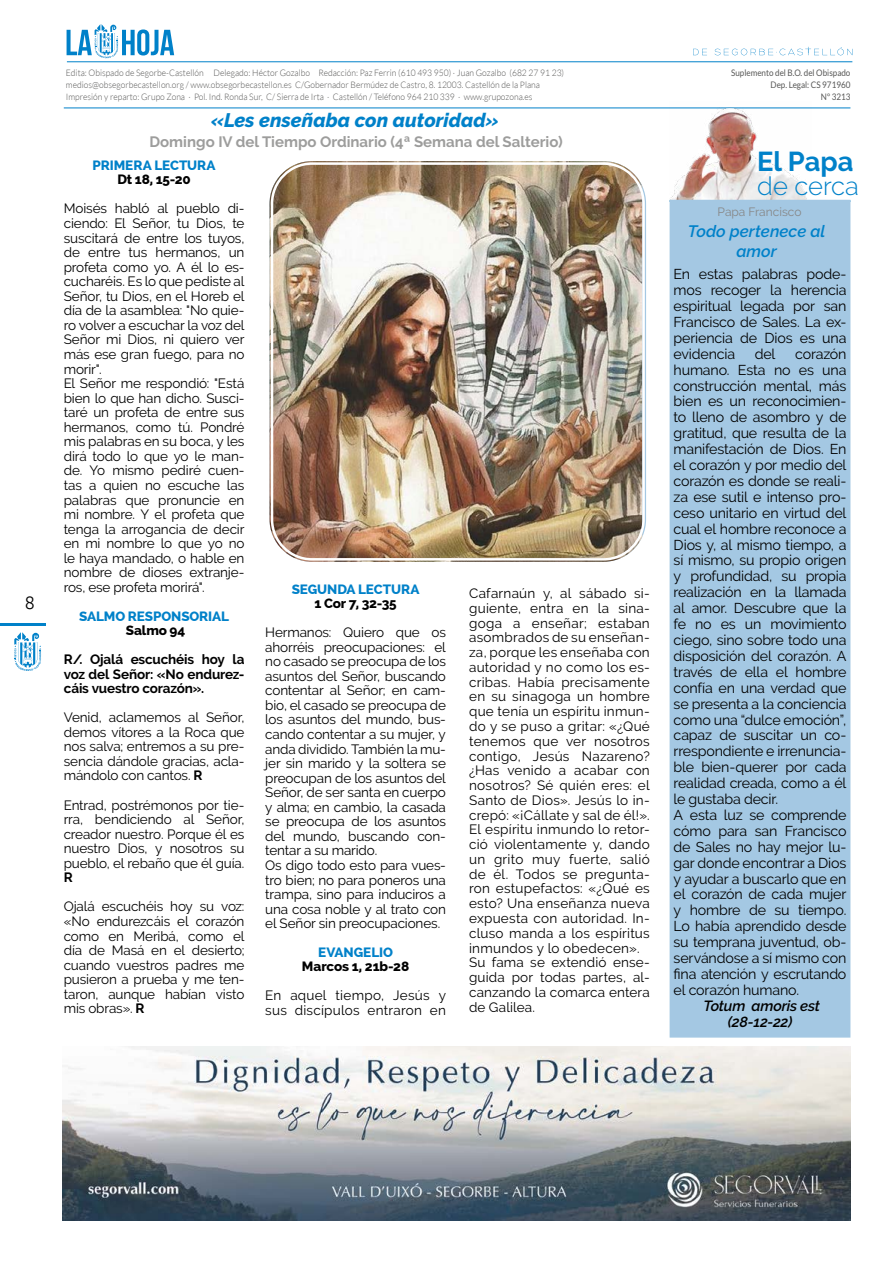
<style>
.page{position:relative;width:893px;height:1263px;background:#fff}
.page>*{position:absolute;margin:0;border:0;box-sizing:border-box;transform-origin:0 0}
.t1{font:700 27.3px "Raleway";color:#0081c9}
.t2{font:300 25.65px "Raleway";color:#0081c9}
.t3{font:italic 800 19.5px "Raleway";color:#0081c9}
.t4{font:300 18px "Ubuntu";color:#000}
.t5{font:italic 600 16.5px/19.5px "Raleway";letter-spacing:.005em;color:#0081c9;text-align:center}
.t6{font:700 15px "Raleway";color:#9d9d9c}
.t7{font:italic 600 14.7px/15.9px "Raleway";letter-spacing:-.015em;color:#000;text-align:center}
.t8{font:14.25px/15.9px "Raleway";letter-spacing:-.015em;color:#000;text-align:justify}
.t9{font:13.5px/14.5px "Raleway";letter-spacing:-.01em;color:#000;text-align:justify}
.t10{font:13.5px/14.7px "Raleway";letter-spacing:.02em;color:#000}
.t11{font:700 13.5px/14.5px "Raleway";letter-spacing:-.01em;color:#000;text-align:justify}
.t12{font:800 13.5px "Raleway";letter-spacing:-.01em;color:#0081c9}
.t13{font:800 13.5px "Raleway";letter-spacing:-.01em;color:#000}
.t14{font:12px "Raleway";color:#878787}
.t15{font:300 9px/12px "Lato";color:#575756;scale:.95 1}
.t16{font:9px/12px "Lato";color:#575756;text-align:right;scale:.9 1}
.s1{font-weight:700}
</style>
<div class="page">
<hr style="left:0;top:624px;width:46px;height:2px;background:#0081c9">
<svg style="left:14px;top:632px;width:27px;height:39px"></svg>
<hr style="left:64px;top:108px;width:786px;height:1px;background:#0081c9">
<svg style="left:693px;top:49px;width:14px;height:6px"></svg>
<svg style="left:715px;top:47px;width:137px;height:9px"></svg>
<hr style="left:67px;top:61px;width:785px;height:1px;background:#0081c9">
<svg style="left:67px;top:24px;width:107px;height:34px"></svg>
<img style="left:670px;top:107px;width:141px;height:93px">
<div style="left:670px;top:200px;width:180px;height:837px;background:#a4c8e3"></div>
<img style="left:269px;top:161px;width:373px;height:401px">
<div style="left:266px;top:157px;width:384px;height:409px;border:2px solid #fff;border-radius:45px"></div>
<div style="left:271px;top:162px;width:374px;height:399px;border:2px solid #fff;border-radius:40px"></div>
<img style="left:63px;top:1046px;width:787px;height:174px">
<h3 class="t4" style="left:25px;top:591px;width:12px">8</h3>
<p class="t15" style="left:66px;top:66px;width:526px">Edita: Obispado de Segorbe-Castellón Delegado: Héctor Gozalbo Redacción: Paz Ferrin (610 493 950) · Juan Gozalbo (682 27 91 23) medios@obsegorbecastellon.org / www.obsegorbecastellon.es C/Gobernador Bermúdez de Castro, 8. 12003. Castellón de la Plana<br>Impresión y reparto: Grupo Zona · Pol. Ind. Ronda Sur, C/ Sierra de Irta · Castellón / Teléfono 964 210 339 · www.grupozona.es</p>
<h3 class="t3" style="left:211px;top:108px;width:289px">«Les enseñaba con autoridad»</h3>
<p class="t6" style="left:149px;top:133px;width:415px">Domingo IV del Tiempo Ordinario (4ª Semana del Salterio)</p>
<p class="t12" style="left:93px;top:158px;width:124px">PRIMERA LECTURA</p>
<p class="t13" style="left:117px;top:172px;width:75px">Dt 18, 15-20</p>
<p class="t9" style="left:64px;top:201px;width:182px;text-align:left">Moisés habló al pueblo di&shy;ciendo: El Señor, tu Dios, te suscitará de entre los tuyos, de entre tus hermanos, un profeta como yo. A él lo es&shy;cucharéis. Es lo que pediste al<br>Señor, tu Dios, en el Horeb el día de la asamblea: "No quie&shy;ro volver a escuchar la voz del<br>Señor mi Dios, ni quiero ver más ese gran fuego, para no morir".<br>El Señor me respondió: "Está bien lo que han dicho. Susci&shy;taré un profeta de entre sus hermanos, como tú. Pondré mis palabras en su boca, y les dirá todo lo que yo le man&shy;de. Yo mismo pediré cuen&shy;tas a quien no escuche las palabras que pronuncie en mi nombre. Y el profeta que tenga la arrogancia de decir en mi nombre lo que yo no le haya mandado, o hable en nombre de dioses extranje&shy;ros, ese profeta morirá".</p>
<p class="t12" style="left:79px;top:608px;width:151px">SALMO RESPONSORIAL</p>
<p class="t13" style="left:126px;top:622px;width:61px">Salmo 94</p>
<p class="t11" style="left:64px;top:652px;width:182px">R/. Ojalá escuchéis hoy la voz del Señor: «No endurez&shy;cáis vuestro corazón».</p>
<p class="t9" style="left:64px;top:710px;width:182px">Venid, aclamemos al Señor, demos vítores a la Roca que nos salva; entremos a su pre&shy;sencia dándole gracias, acla&shy;mándolo con cantos. <span class="s1">R</span></p>
<p class="t9" style="left:64px;top:797px;width:182px">Entrad, postrémonos por tie&shy;rra, bendiciendo al Señor, creador nuestro. Porque él es nuestro Dios, y nosotros su pueblo, el rebaño que él guía.</p>
<p class="t11" style="left:64px;top:870px;width:10px">R</p>
<p class="t9" style="left:64px;top:899px;width:182px">Ojalá escuchéis hoy su voz: «No endurezcáis el corazón como en Meribá, como el día de Masá en el desierto; cuando vuestros padres me pusieron a prueba y me ten&shy;taron, aunque habían visto mis obras». <span class="s1">R</span></p>
<p class="t12" style="left:292px;top:581px;width:129px">SEGUNDA LECTURA</p>
<p class="t13" style="left:314px;top:596px;width:84px">1 Cor 7, 32-35</p>
<p class="t9" style="left:265px;top:625px;width:182px;text-align:left">Hermanos: Quiero que os ahorréis preocupaciones: el no casado se preocupa de los asuntos del Señor, buscando contentar al Señor; en cam&shy;bio, el casado se preocupa de los asuntos del mundo, bus&shy;cando contentar a su mujer, y anda dividido. También la mu&shy;jer sin marido y la soltera se preocupan de los asuntos del<br>Señor, de ser santa en cuerpo y alma; en cambio, la casada se preocupa de los asuntos del mundo, buscando con&shy;tentar a su marido.<br>Os digo todo esto para vues&shy;tro bien; no para poneros una trampa, sino para induciros a una cosa noble y al trato con el Señor sin preocupaciones.</p>
<p class="t12" style="left:318px;top:944px;width:76px">EVANGELIO</p>
<p class="t13" style="left:302px;top:958px;width:109px">Marcos 1, 21b-28</p>
<p class="t10" style="left:265px;top:988px;width:182px">En aquel tiempo, Jesús y sus discípulos entraron en</p>
<p class="t10" style="left:469px;top:586px;width:182px">Cafarnaún y, al sábado si&shy;guiente, entra en la sina&shy;goga a enseñar; estaban asombrados de su enseñan&shy;za, porque les enseñaba con autoridad y no como los es&shy;cribas. Había precisamente en su sinagoga un hombre que tenía un espíritu inmun&shy;do y se puso a gritar: «¿Qué tenemos que ver nosotros contigo, Jesús Nazareno? ¿Has venido a acabar con nosotros? Sé quién eres: el<br>Santo de Dios». Jesús lo in&shy;crepó: «¡Cállate y sal de él!».<br>El espíritu inmundo lo retor&shy;ció violentamente y, dando un grito muy fuerte, salió de él. Todos se pregunta&shy;ron estupefactos: «¿Qué es esto? Una enseñanza nueva expuesta con autoridad. In&shy;cluso manda a los espíritus inmundos y lo obedecen».<br>Su fama se extendió ense&shy;guida por todas partes, al&shy;canzando la comarca entera de Galilea.</p>
<p class="t16" style="left:731px;top:66px;width:134px">Suplemento del B.O. del Obispado<br>Dep. Legal: CS 971960<br>Nº 3213</p>
<h1 class="t1" style="left:757px;top:146px;width:98px">El Papa</h1>
<h2 class="t2" style="left:757px;top:171px;width:103px">de cerca</h2>
<p class="t14" style="left:718px;top:205px;width:85px">Papa Francisco</p>
<p class="t5" style="left:688px;top:222px;width:139px">Todo pertenece al amor</p>
<p class="t8" style="left:674px;top:266px;width:174px">En estas palabras pode&shy;mos recoger la herencia espiritual legada por san Francisco de Sales. La ex&shy;periencia de Dios es una evidencia</p>
<p class="t8" style="left:674px;top:346px;width:174px;text-align:left;text-indent:122px">corazón humano. Esta no es una construcción mental, más bien es un reconocimien&shy;to lleno de asombro y de gratitud, que resulta de la manifestación de Dios. En el corazón y por medio del corazón es donde se reali&shy;za ese sutil e intenso pro&shy;ceso unitario en virtud del cual el hombre reconoce a<br>Dios y, al mismo tiempo, a sí mismo, su propio origen y profundidad, su propia realización en la llamada al amor. Descubre que la fe no es un movimiento ciego, sino sobre todo una disposición del corazón. A través de ella el hombre confía en una verdad que se presenta a la conciencia como una “dulce emoción”, capaz de suscitar un co&shy;rrespondiente e irrenuncia&shy;ble bien-querer por cada realidad creada, como a él le gustaba decir.<br>A esta luz se comprende cómo para san Francisco de Sales no hay mejor lu&shy;gar donde encontrar a Dios y ayudar a buscarlo que en el corazón de cada mujer y hombre de su tiempo.<br>Lo había aprendido desde su temprana juventud, ob&shy;servándose a sí mismo con fina atención y escrutando el corazón humano.</p>
<p class="t7" style="left:703px;top:998px;width:118px">Totum amoris est (28-12-22)</p>
<p class="t8" style="left:755px;top:346px;width:22px">del</p>
</div>
